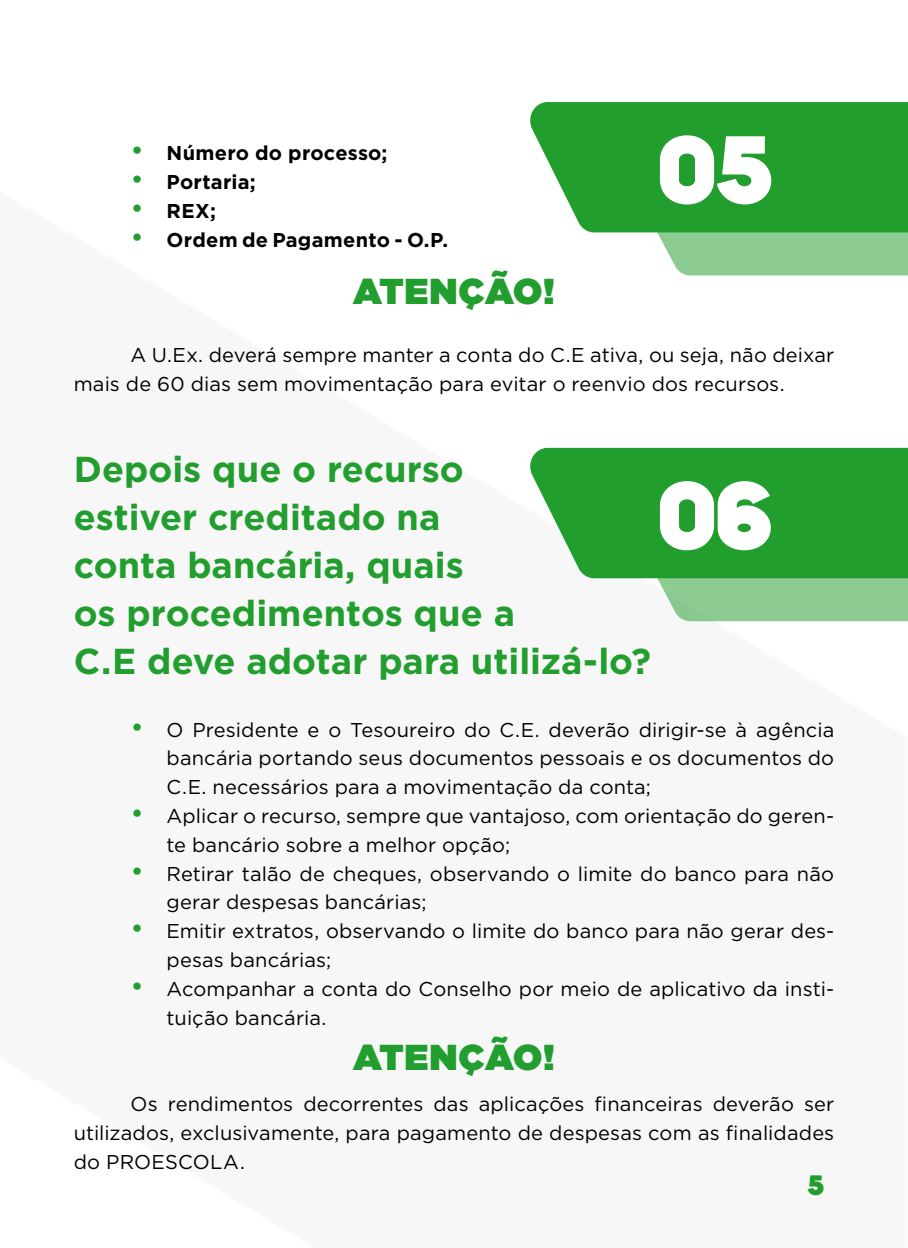
<style>
.page{position:relative;width:908px;height:1248px;background:#fff}
.page>*{position:absolute;margin:0;border:0;box-sizing:border-box;transform-origin:0 0}
.t1{font:900 96px "Mazzard H";color:#fff}
.t2{font:700 36px/48px "Gotham";color:#219e2e}
.t3{font:900 36px "Gotham";letter-spacing:.02em;color:#219e2e}
.t4{font:900 28px "Mazzard H";color:#219e2e}
.Estilo_de_parágrafo{font:20px/28.8px "Gotham";letter-spacing:.005em;color:#000}
.t5{font:700 20px "Gotham";letter-spacing:.01em;color:#000}
.s1{font-weight:400;font-size:28px;color:#219e2e}
.s2{font-size:28px;color:#219e2e}
</style>
<div class="page">
<svg style="left:626px;top:232px;width:281px;height:43px;background:#9cd3a1"></svg>
<div style="left:530px;top:102px;width:377px;height:130px;background:#219e2e"></div>
<svg style="left:626px;top:578px;width:281px;height:43px;background:#9bd2a0"></svg>
<div style="left:530px;top:448px;width:377px;height:130px;background:#219e2e"></div>
<p class="t5" style="left:130px;top:140px;width:258px"><span class="s1">•</span> Número do processo;</p>
<p class="t5" style="left:130px;top:169px;width:127px"><span class="s1">•</span> Portaria;</p>
<p class="t5" style="left:130px;top:197px;width:87px"><span class="s1">•</span> REX;</p>
<p class="t5" style="left:130px;top:226px;width:319px"><span class="s1">•</span> Ordem de Pagamento - O.P.</p>
<p class="t3" style="left:353px;top:266px;width:203px">ATENÇÃO!</p>
<p class="t1" style="left:658px;top:105px;width:116px">05</p>
<p class="Estilo_de_parágrafo" style="left:74px;top:340px;width:761px;text-indent:57px">A U.Ex. deverá sempre manter a conta do C.E ativa, ou seja, não deixar mais de 60 dias sem movimentação para evitar o reenvio dos recursos.</p>
<p class="t2" style="left:74px;top:445px;width:578px">Depois que o recurso<br>estiver creditado na<br>conta bancária, quais<br>os procedimentos que a<br>C.E deve adotar para utilizá-lo?</p>
<p class="t1" style="left:658px;top:450px;width:115px">06</p>
<p class="Estilo_de_parágrafo" style="left:166px;top:714px;width:669px;text-align:justify;text-indent:-36px"><span class="s2">•</span> O Presidente e o Tesoureiro do C.E. deverão dirigir-se à agência bancária portando seus documentos pessoais e os documentos do C.E. necessários para a movimentação da conta;</p>
<p class="Estilo_de_parágrafo" style="left:166px;top:801px;width:668px;text-indent:-36px"><span class="s2">•</span> Aplicar o recurso, sempre que vantajoso, com orientação do geren&shy;te bancário sobre a melhor opção;</p>
<p class="Estilo_de_parágrafo" style="left:166px;top:858px;width:668px;text-indent:-36px"><span class="s2">•</span> Retirar talão de cheques, observando o limite do banco para não gerar despesas bancárias;</p>
<p class="Estilo_de_parágrafo" style="left:166px;top:916px;width:668px;text-indent:-36px"><span class="s2">•</span> Emitir extratos, observando o limite do banco para não gerar des&shy;pesas bancárias;</p>
<p class="Estilo_de_parágrafo" style="left:166px;top:973px;width:668px;text-indent:-36px"><span class="s2">•</span> Acompanhar a conta do Conselho por meio de aplicativo da insti&shy;tuição bancária.</p>
<p class="t3" style="left:353px;top:1031px;width:203px">ATENÇÃO!</p>
<p class="Estilo_de_parágrafo" style="left:74px;top:1089px;width:761px;text-align:justify;text-indent:57px">Os rendimentos decorrentes das aplicações financeiras deverão ser utilizados, exclusivamente, para pagamento de despesas com as finalidades do PROESCOLA.</p>
<p class="t4" style="left:807px;top:1166px;width:18px">5</p>
</div>
